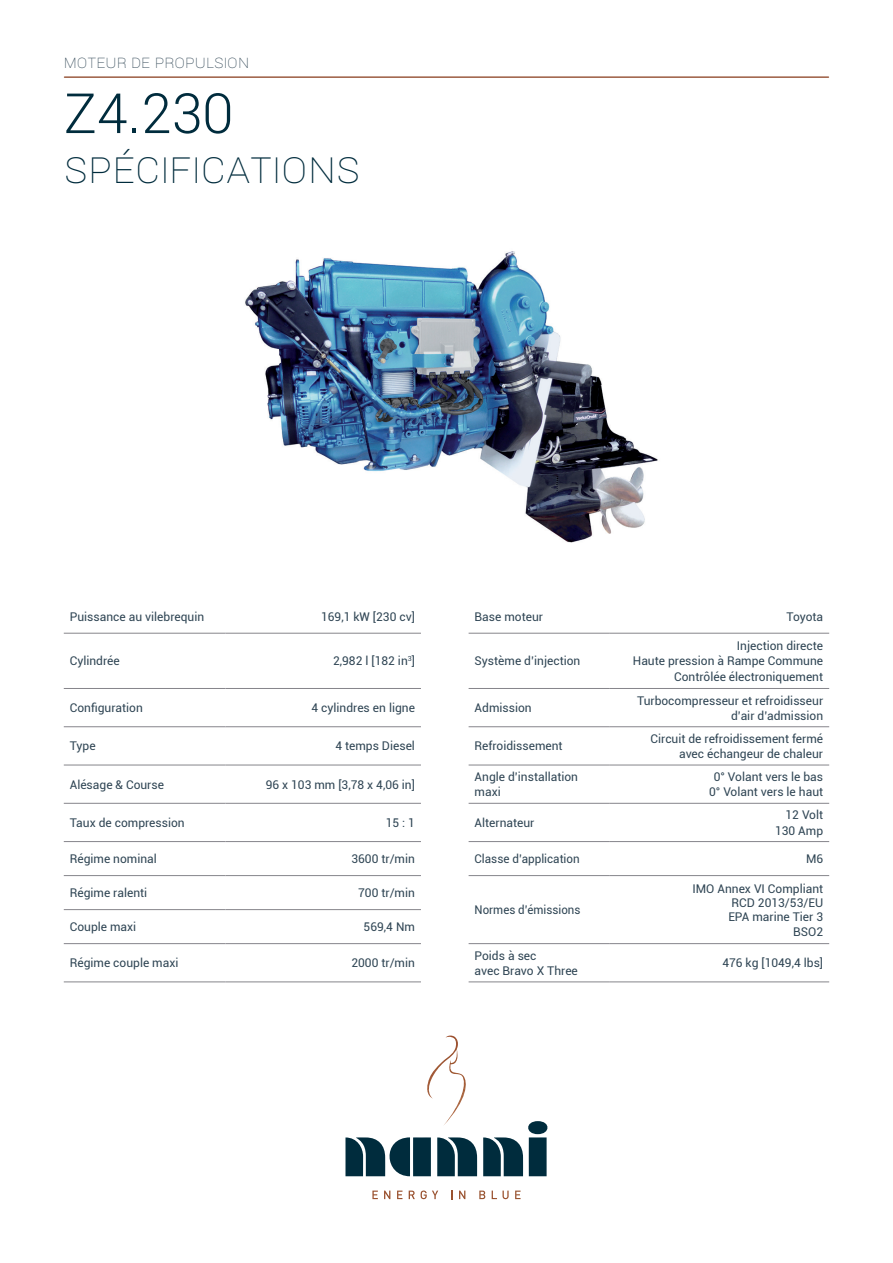
<style>
.page{position:relative;width:893px;height:1263px;background:#fff}
.page>*{position:absolute;margin:0;border:0;box-sizing:border-box;transform-origin:0 0}
.t1{font:300 55.5px "Roboto";color:#002c3d}
.t2{font:100 45px "Roboto";color:#002c3d}
.t3{font:100 18px "Roboto";color:#2f4554}
.t4{font:12px/15.3px "Roboto";color:#2f4554;text-align:right}
.t5{font:12px "Roboto";color:#2f4554;scale:.96 1}
</style>
<div class="page">
<hr style="left:65px;top:76px;width:763px;height:2px;background:#9b5c41">
<svg style="left:345px;top:1137px;width:86px;height:39px"></svg>
<svg style="left:437px;top:1137px;width:40px;height:39px;background:#254b59"></svg>
<svg style="left:483px;top:1121px;width:65px;height:55px"></svg>
<svg style="left:372px;top:1190px;width:6px;height:9px"></svg>
<svg style="left:384px;top:1190px;width:6px;height:9px"></svg>
<svg style="left:397px;top:1190px;width:5px;height:9px"></svg>
<svg style="left:409px;top:1190px;width:6px;height:9px"></svg>
<svg style="left:421px;top:1190px;width:17px;height:9px"></svg>
<svg style="left:459px;top:1190px;width:6px;height:9px"></svg>
<svg style="left:479px;top:1190px;width:6px;height:9px"></svg>
<svg style="left:492px;top:1190px;width:17px;height:9px"></svg>
<svg style="left:515px;top:1190px;width:6px;height:9px"></svg>
<img style="left:427px;top:1035px;width:39px;height:90px">
<hr style="left:64px;top:633px;width:161px;height:1px;background:#86858b">
<hr style="left:225px;top:633px;width:196px;height:1px;background:#86858b">
<hr style="left:64px;top:688px;width:161px;height:1px;background:#86858b">
<hr style="left:225px;top:688px;width:196px;height:1px;background:#86858b">
<hr style="left:64px;top:726px;width:161px;height:1px;background:#86858b">
<hr style="left:225px;top:726px;width:196px;height:1px;background:#86858b">
<hr style="left:64px;top:765px;width:161px;height:1px;background:#86858b">
<hr style="left:225px;top:765px;width:196px;height:1px;background:#86858b">
<hr style="left:64px;top:803px;width:161px;height:1px;background:#86858b">
<hr style="left:225px;top:803px;width:196px;height:1px;background:#86858b">
<hr style="left:64px;top:841px;width:161px;height:1px;background:#86858b">
<hr style="left:225px;top:841px;width:196px;height:1px;background:#86858b">
<hr style="left:64px;top:875px;width:161px;height:1px;background:#86858b">
<hr style="left:225px;top:875px;width:196px;height:1px;background:#86858b">
<hr style="left:64px;top:909px;width:161px;height:1px;background:#86858b">
<hr style="left:225px;top:909px;width:196px;height:1px;background:#86858b">
<hr style="left:64px;top:943px;width:161px;height:1px;background:#86858b">
<hr style="left:225px;top:943px;width:196px;height:1px;background:#86858b">
<hr style="left:469px;top:943px;width:140px;height:1px;background:#86858b">
<hr style="left:609px;top:943px;width:220px;height:1px;background:#86858b">
<hr style="left:64px;top:981px;width:161px;height:1px;background:#86858b">
<hr style="left:225px;top:981px;width:196px;height:1px;background:#86858b">
<hr style="left:469px;top:981px;width:140px;height:1px;background:#86858b">
<hr style="left:609px;top:981px;width:220px;height:1px;background:#86858b">
<hr style="left:469px;top:633px;width:140px;height:1px;background:#86858b">
<hr style="left:609px;top:633px;width:220px;height:1px;background:#86858b">
<hr style="left:469px;top:688px;width:140px;height:1px;background:#86858b">
<hr style="left:609px;top:688px;width:220px;height:1px;background:#86858b">
<hr style="left:469px;top:726px;width:140px;height:1px;background:#86858b">
<hr style="left:609px;top:726px;width:220px;height:1px;background:#86858b">
<hr style="left:469px;top:765px;width:140px;height:1px;background:#86858b">
<hr style="left:609px;top:765px;width:220px;height:1px;background:#86858b">
<hr style="left:469px;top:803px;width:140px;height:1px;background:#86858b">
<hr style="left:609px;top:803px;width:220px;height:1px;background:#86858b">
<hr style="left:469px;top:841px;width:140px;height:1px;background:#86858b">
<hr style="left:609px;top:841px;width:220px;height:1px;background:#86858b">
<hr style="left:469px;top:875px;width:140px;height:1px;background:#86858b">
<hr style="left:609px;top:875px;width:220px;height:1px;background:#86858b">
<img style="left:245px;top:251px;width:413px;height:292px">
<h3 class="t3" style="left:64px;top:49px;width:187px">MOTEUR DE PROPULSION</h3>
<h1 class="t1" style="left:64px;top:75px;width:171px">Z4.230</h1>
<h2 class="t2" style="left:64px;top:135px;width:298px">SPÉCIFICATIONS</h2>
<p class="t4" style="left:70px;top:608px;width:136px">Puissance au vilebrequin</p>
<p class="t4" style="left:321px;top:608px;width:95px">169,1 kW [230 cv]</p>
<p class="t4" style="left:475px;top:608px;width:70px">Base moteur</p>
<p class="t4" style="left:786px;top:608px;width:38px">Toyota</p>
<p class="t4" style="left:70px;top:653px;width:51px">Cylindrée</p>
<p class="t4" style="left:333px;top:653px;width:83px">2,982 l [182 in<sup>3</sup>]</p>
<p class="t4" style="left:475px;top:653px;width:107px">Système d’injection</p>
<p class="t4" style="left:633px;top:638px;width:192px">Injection directe<br>Haute pression à Rampe Commune<br>Contrôlée électroniquement</p>
<p class="t4" style="left:70px;top:700px;width:75px">Configuration</p>
<p class="t4" style="left:312px;top:700px;width:105px">4 cylindres en ligne</p>
<p class="t4" style="left:475px;top:700px;width:59px">Admission</p>
<p class="t4" style="left:637px;top:692px;width:188px">Turbocompresseur et refroidisseur d’air d’admission</p>
<p class="t4" style="left:70px;top:738px;width:27px">Type</p>
<p class="t4" style="left:335px;top:738px;width:81px">4 temps Diesel</p>
<p class="t4" style="left:475px;top:738px;width:90px">Refroidissement</p>
<p class="t4" style="left:651px;top:730px;width:174px">Circuit de refroidissement fermé avec échangeur de chaleur</p>
<p class="t4" style="left:70px;top:776px;width:96px">Alésage &amp; Course</p>
<p class="t4" style="left:266px;top:776px;width:151px">96 x 103 mm [3,78 x 4,06 in]</p>
<p class="t4" style="left:475px;top:769px;width:105px;line-height:14.4px;text-align:left">Angle d’installation maxi</p>
<p class="t4" style="left:709px;top:769px;width:116px;text-align:center">0° Volant vers le bas<br>0° Volant vers le haut</p>
<p class="t4" style="left:70px;top:815px;width:117px">Taux de compression</p>
<p class="t4" style="left:386px;top:815px;width:31px">15 : 1</p>
<p class="t4" style="left:475px;top:815px;width:61px">Alternateur</p>
<p class="t4" style="left:775px;top:807px;width:50px">12 Volt<br>130 Amp</p>
<p class="t4" style="left:70px;top:851px;width:89px">Régime nominal</p>
<p class="t4" style="left:351px;top:851px;width:65px">3600 tr/min</p>
<p class="t4" style="left:475px;top:851px;width:107px">Classe d’application</p>
<p class="t4" style="left:806px;top:851px;width:19px">M6</p>
<p class="t4" style="left:70px;top:885px;width:79px">Régime ralenti</p>
<p class="t4" style="left:358px;top:885px;width:58px">700 tr/min</p>
<p class="t5" style="left:475px;top:901px;width:112px">Normes d’émissions</p>
<p class="t4" style="left:692px;top:880px;width:132px;line-height:14.4px">IMO Annex VI Compliant<br>RCD 2013/53/EU<br>EPA marine Tier 3<br>BSO2</p>
<p class="t4" style="left:70px;top:919px;width:68px">Couple maxi</p>
<p class="t4" style="left:364px;top:919px;width:53px">569,4 Nm</p>
<p class="t4" style="left:70px;top:955px;width:110px">Régime couple maxi</p>
<p class="t4" style="left:351px;top:955px;width:65px">2000 tr/min</p>
<p class="t4" style="left:475px;top:947px;width:105px;text-align:left">Poids à sec<br>avec Bravo X Three</p>
<p class="t4" style="left:722px;top:955px;width:102px">476 kg [1049,4 lbs]</p>
</div>
